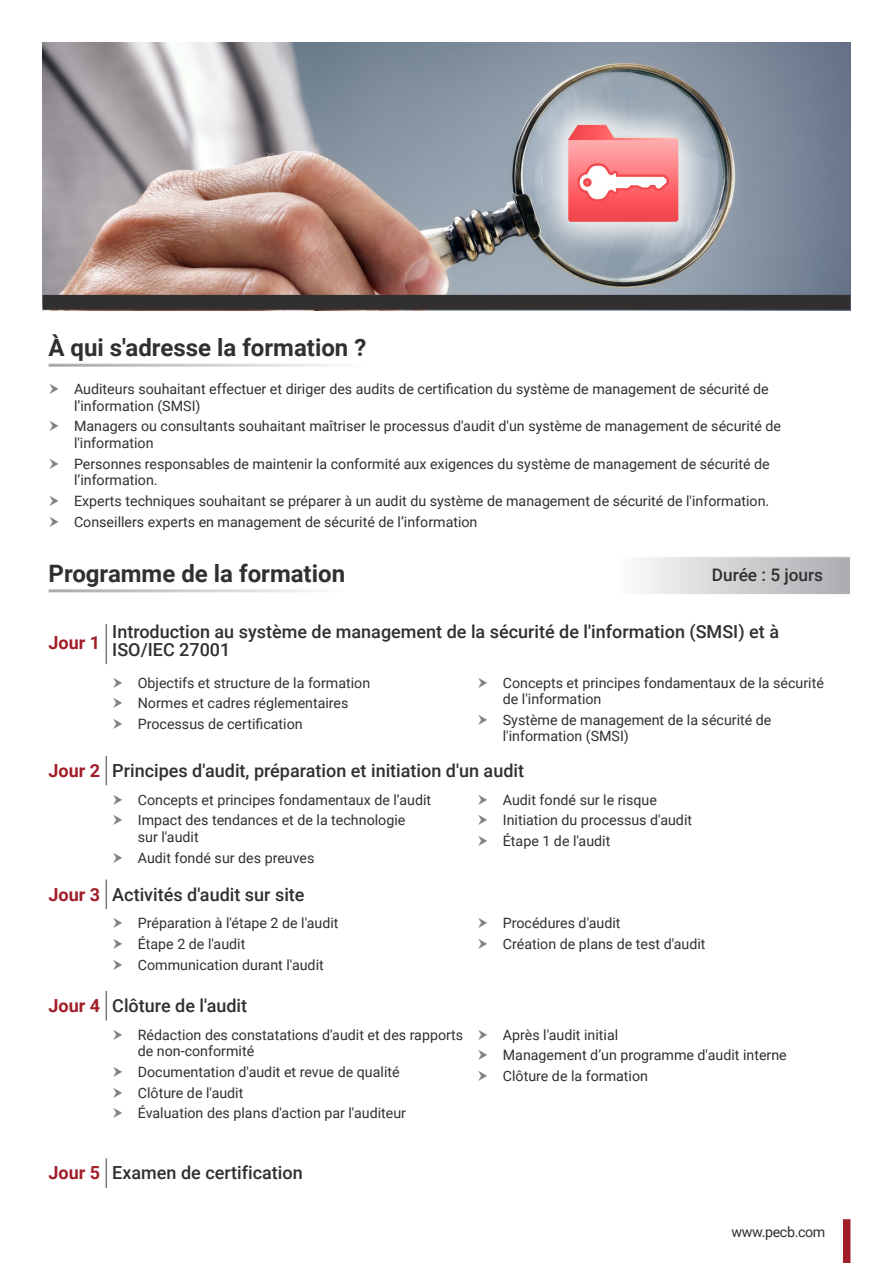
<style>
.page{position:relative;width:893px;height:1263px;background:#fff}
.page>*{position:absolute;margin:0;border:0;box-sizing:border-box;transform-origin:0 0}
.t1{font:700 24px "Roboto";color:#312f30}
.t2{font:500 18px/18px "Roboto";color:#312f30}
.t3{font:700 18px "Roboto";color:#a11e29}
.t4{font:500 17.25px "Roboto";color:#312f30}
.Bullet_Points{font:14.25px/16.5px "Roboto";color:#312f30}
.Bullet_Points-2{font:14.25px "Roboto";letter-spacing:-.025em;color:#312f30}
</style>
<div class="page">
<img style="left:43px;top:43px;width:807px;height:252px">
<div style="left:43px;top:295px;width:807px;height:15px;background:#312f30"></div>
<svg style="left:642px;top:557px;width:208px;height:37px;background:#cecfd2"></svg>
<hr style="left:106px;top:624px;width:1px;height:40px;background:#76787b">
<svg style="left:106px;top:756px;width:1px;height:29px"></svg>
<hr style="left:106px;top:879px;width:1px;height:30px;background:#76787b">
<svg style="left:106px;top:991px;width:1px;height:29px"></svg>
<hr style="left:106px;top:1158px;width:1px;height:30px;background:#76787b">
<div style="left:843px;top:1219px;width:7px;height:44px;background:#a11e29"></div>
<p class="t1" style="left:49px;top:331px;width:319px">À qui s'adresse la formation ?</p>
<p class="Bullet_Points" style="left:74px;top:380px;width:696px">Auditeurs souhaitant effectuer et diriger des audits de certification du système de management de sécurité de l’information (SMSI)</p>
<p class="Bullet_Points" style="left:74px;top:418px;width:709px">Managers ou consultants souhaitant maîtriser le processus d'audit d'un système de management de sécurité de l'information</p>
<p class="Bullet_Points" style="left:74px;top:455px;width:697px">Personnes responsables de maintenir la conformité aux exigences du système de management de sécurité de l’information.</p>
<p class="Bullet_Points" style="left:74px;top:492px;width:697px">Experts techniques souhaitant se préparer à un audit du système de management de sécurité de l'information.</p>
<p class="Bullet_Points" style="left:74px;top:513px;width:405px">Conseillers experts en management de sécurité de l’information</p>
<p class="t1" style="left:49px;top:556px;width:298px">Programme de la formation</p>
<p class="t4" style="left:712px;top:563px;width:113px">Durée : 5 jours</p>
<p class="t3" style="left:49px;top:630px;width:53px">Jour 1</p>
<p class="t2" style="left:112px;top:621px;width:668px">Introduction au système de management de la sécurité de l'information (SMSI) et à<br>ISO/IEC 27001</p>
<p class="Bullet_Points" style="left:138px;top:674px;width:234px">Objectifs et structure de la formation</p>
<p class="Bullet_Points" style="left:138px;top:694px;width:212px">Normes et cadres réglementaires</p>
<p class="Bullet_Points" style="left:138px;top:715px;width:166px">Processus de certification</p>
<p class="Bullet_Points" style="left:503px;top:674px;width:323px">Concepts et principes fondamentaux de la sécurité de l'information</p>
<p class="Bullet_Points" style="left:503px;top:711px;width:270px">Système de management de la sécurité de l'information (SMSI)</p>
<p class="t3" style="left:49px;top:758px;width:53px">Jour 2</p>
<p class="t2" style="left:112px;top:761px;width:413px">Principes d'audit, préparation et initiation d'un audit</p>
<p class="Bullet_Points" style="left:138px;top:791px;width:295px">Concepts et principes fondamentaux de l’audit</p>
<p class="Bullet_Points" style="left:138px;top:811px;width:269px">Impact des tendances et de la technologie sur l'audit</p>
<p class="Bullet_Points" style="left:138px;top:849px;width:178px">Audit fondé sur des preuves</p>
<p class="Bullet_Points" style="left:503px;top:791px;width:156px">Audit fondé sur le risque</p>
<p class="Bullet_Points" style="left:503px;top:811px;width:191px">Initiation du processus d'audit</p>
<p class="Bullet_Points" style="left:503px;top:832px;width:109px">Étape 1 de l'audit</p>
<p class="t3" style="left:49px;top:881px;width:53px">Jour 3</p>
<p class="t2" style="left:112px;top:884px;width:194px">Activités d'audit sur site</p>
<p class="Bullet_Points" style="left:138px;top:914px;width:202px">Préparation à l'étape 2 de l'audit</p>
<p class="Bullet_Points" style="left:138px;top:935px;width:109px">Étape 2 de l'audit</p>
<p class="Bullet_Points" style="left:138px;top:956px;width:187px">Communication durant l'audit</p>
<p class="t3" style="left:49px;top:993px;width:53px">Jour 4</p>
<p class="t2" style="left:112px;top:996px;width:136px">Clôture de l'audit</p>
<p class="Bullet_Points" style="left:138px;top:1026px;width:327px">Rédaction des constatations d'audit et des rapports de non-conformité</p>
<p class="Bullet_Points" style="left:138px;top:1063px;width:263px">Documentation d'audit et revue de qualité</p>
<p class="Bullet_Points" style="left:138px;top:1084px;width:107px">Clôture de l'audit</p>
<p class="Bullet_Points" style="left:138px;top:1104px;width:270px">Évaluation des plans d'action par l'auditeur</p>
<p class="t3" style="left:49px;top:1160px;width:53px">Jour 5</p>
<p class="t2" style="left:112px;top:1163px;width:192px">Examen de certification</p>
<p class="Bullet_Points" style="left:503px;top:914px;width:119px">Procédures d'audit</p>
<p class="Bullet_Points" style="left:503px;top:935px;width:204px">Création de plans de test d'audit</p>
<p class="Bullet_Points" style="left:503px;top:1026px;width:117px">Après l'audit initial</p>
<p class="Bullet_Points" style="left:503px;top:1046px;width:285px">Management d’un programme d'audit interne</p>
<p class="Bullet_Points" style="left:503px;top:1067px;width:147px">Clôture de la formation</p>
<p class="Bullet_Points-2" style="left:731px;top:1221px;width:95px">www.pecb.com</p>
</div>
